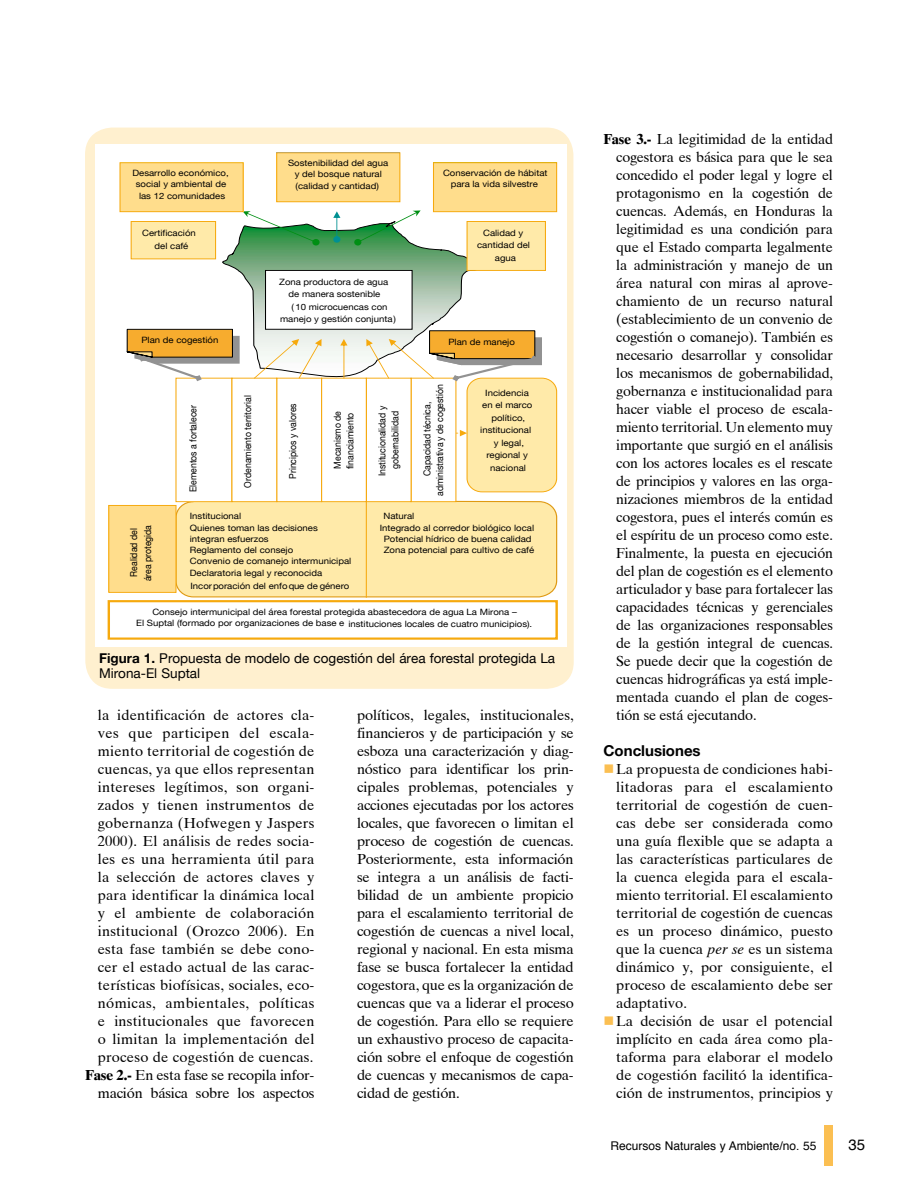
<style>
.page{position:relative;width:918px;height:1188px;background:#fff}
.page>*{position:absolute;margin:0;border:0;box-sizing:border-box;transform-origin:0 0}
.t1{font:700 15px "Helvetica Neue";color:#000}
.t2{font:15px "Helvetica";color:#000}
.t3{font:14.55px/18px "Times Ten";letter-spacing:.015em;color:#000;text-align:justify}
.t4{font:13.5px/15px "Helvetica Neue";color:#000}
.t5{font:12px "Helvetica";color:#000}
.t6{font:9.6px/12.8px "Helvetica Neue";color:#000;text-align:center;scale:.91 1}
.t7{font:8.7px/12.5px "Helvetica Neue";color:#000;text-align:center;scale:1.1 1}
.s1{font-weight:700}
.s2{color:#fbbf52}
.s3{font-style:italic}
</style>
<div class="page">
<div style="left:824px;top:1125px;width:9px;height:41px;background:#fbbf52"></div>
<div style="left:85px;top:128px;width:489px;height:561px;background:#fff0cf;border-radius:27px"></div>
<div style="left:95px;top:144px;width:471px;height:502px;background:#fff"></div>
<svg style="left:456px;top:430px;width:11px;height:6px"></svg>
<div style="left:467px;top:378px;width:90px;height:114px;background:#ffeaa9;border-radius:14px"></div>
<div style="left:467px;top:378px;width:90px;height:114px;border:1px solid #f6a90d;border-radius:14px"></div>
<div style="left:176px;top:502px;width:381px;height:95px;background:#ffeaa9;border-radius:17px"></div>
<div style="left:175px;top:501px;width:382px;height:96px;border:1px solid #df9912;border-radius:17px"></div>
<hr style="left:366px;top:502px;width:1px;height:95px;background:#f6a90d">
<div style="left:109px;top:505px;width:67px;height:87px;background:#ffdd8c"></div>
<div style="left:108px;top:505px;width:68px;height:88px;border:1px solid #f6a90d"></div>
<div style="left:176px;top:378px;width:56px;height:124px;border:1px solid #f6a90d"></div>
<div style="left:366px;top:378px;width:46px;height:124px;border:1px solid #f6a90d"></div>
<div style="left:321px;top:378px;width:46px;height:124px;border:1px solid #f6a90d"></div>
<div style="left:276px;top:378px;width:46px;height:124px;border:1px solid #f6a90d"></div>
<div style="left:232px;top:378px;width:45px;height:124px;border:1px solid #f6a90d"></div>
<div style="left:108px;top:600px;width:450px;height:40px;border:2px solid #f6a90d"></div>
<svg style="left:221px;top:217px;width:254px;height:171px"></svg>
<div style="left:266px;top:270px;width:146px;height:59px;background:#fff"></div>
<div style="left:265px;top:270px;width:148px;height:60px;border:1px solid #000"></div>
<div style="left:131px;top:221px;width:85px;height:38px;background:#ffeaa9"></div>
<div style="left:131px;top:221px;width:85px;height:38px;border:1px solid #f6a90d"></div>
<div style="left:467px;top:221px;width:78px;height:49px;background:#ffeaa9"></div>
<div style="left:467px;top:221px;width:79px;height:50px;border:1px solid #f6a90d"></div>
<svg style="left:243px;top:211px;width:77px;height:35px"></svg>
<svg style="left:333px;top:211px;width:7px;height:32px"></svg>
<svg style="left:354px;top:210px;width:67px;height:36px"></svg>
<div style="left:120px;top:163px;width:123px;height:49px;background:#ffdd8c"></div>
<div style="left:120px;top:162px;width:124px;height:50px;border:1px solid #f6a90d"></div>
<div style="left:434px;top:163px;width:123px;height:49px;background:#ffdd8c"></div>
<div style="left:433px;top:162px;width:124px;height:50px;border:1px solid #f6a90d"></div>
<div style="left:277px;top:153px;width:123px;height:49px;background:#ffdd8c"></div>
<div style="left:276px;top:152px;width:124px;height:50px;border:1px solid #f6a90d"></div>
<svg style="left:254px;top:339px;width:68px;height:40px"></svg>
<svg style="left:340px;top:339px;width:7px;height:40px"></svg>
<svg style="left:126px;top:329px;width:114px;height:52px"></svg>
<svg style="left:366px;top:330px;width:176px;height:51px"></svg>
<p class="t7" style="left:288px;top:157px;width:93px;line-height:11.2px">Sostenibilidad del agua y del bosque natural (calidad y cantidad)</p>
<p class="t7" style="left:132px;top:167px;width:89px;line-height:11.2px">Desarrollo económico, social y ambiental de las 12 comunidades</p>
<p class="t7" style="left:443px;top:167px;width:97px;line-height:11.4px">Conservación de hábitat para la vida silvestre</p>
<p class="t7" style="left:142px;top:226px;width:50px">Certificación del café</p>
<p class="t7" style="left:477px;top:226px;width:50px">Calidad y cantidad del agua</p>
<p class="t7" style="left:279px;top:275px;width:101px">Zona productora de agua</p>
<p class="t7" style="left:289px;top:288px;width:85px">de manera sostenible</p>
<p class="t7" style="left:291px;top:300px;width:89px">( 10 microcuencas con</p>
<p class="t7" style="left:280px;top:313px;width:107px">manejo y gestión conjunta)</p>
<p class="t7" style="left:141px;top:334px;width:71px">Plan de cogestión</p>
<p class="t7" style="left:448px;top:335px;width:62px">Plan de manejo</p>
<p class="t6" style="left:141px;top:581px;width:64px;rotate:-90deg">área protegida</p>
<p class="t6" style="left:127px;top:577px;width:55px;rotate:-90deg">Realidad del</p>
<p class="t6" style="left:186px;top:492px;width:97px;rotate:-90deg">Elementos a fortalecer</p>
<p class="t6" style="left:241px;top:488px;width:103px;rotate:-90deg">Ordenamiento territorial</p>
<p class="t6" style="left:286px;top:479px;width:84px;rotate:-90deg">Principios y valores</p>
<p class="t6" style="left:376px;top:476px;width:79px;rotate:-90deg">Institucionalidad y</p>
<p class="t6" style="left:331px;top:469px;width:65px;rotate:-90deg">Mecanismo de</p>
<p class="t6" style="left:388px;top:469px;width:65px;rotate:-90deg">gobernabilidad</p>
<p class="t6" style="left:344px;top:469px;width:64px;rotate:-90deg">financiamiento</p>
<p class="t6" style="left:420px;top:496px;width:124px;rotate:-90deg">Capacidad técnica, administrativa y de cogestión</p>
<p class="t7" style="left:480px;top:386px;width:49px">Incidencia en el marco político, institucional y legal, regional y nacional</p>
<p class="t7" style="left:384px;top:509px;width:30px">Natural</p>
<p class="t7" style="left:190px;top:511px;width:118px;line-height:11.1px;text-align:left">Institucional<br>Quienes toman las decisiones</p>
<p class="t7" style="left:380px;top:521px;width:142px">Integrado al corredor biológico local</p>
<p class="t7" style="left:190px;top:532px;width:73px">integran esfuerzos</p>
<p class="t7" style="left:384px;top:532px;width:136px">Potencial hídrico de buena calidad</p>
<p class="t7" style="left:190px;top:544px;width:95px">Reglamento del consejo</p>
<p class="t7" style="left:384px;top:544px;width:138px">Zona potencial para cultivo de café</p>
<p class="t7" style="left:190px;top:555px;width:148px">Convenio de comanejo intermunicipal</p>
<p class="t7" style="left:190px;top:566px;width:122px">Declaratoria legal y reconocida</p>
<p class="t7" style="left:190px;top:579px;width:146px">Incorporación del enfoque de género</p>
<p class="t7" style="left:136px;top:607px;width:362px;line-height:11.1px">Consejo intermunicipal del área forestal protegida abastecedora de agua La Mirona –<br>El Suptal (formado por organizaciones de base e instituciones locales de cuatro municipios).</p>
<p class="t4" style="left:99px;top:650px;width:458px"><span class="s1">Figura 1.</span> Propuesta de modelo de cogestión del área forestal protegida La<br>Mirona-El Suptal</p>
<p class="t3" style="left:85px;top:706px;width:231px;text-align:right">la identificación de actores cla&shy;ves que participen del escala&shy;miento territorial de cogestión de cuencas, ya que ellos representan intereses legítimos, son organi&shy;zados y tienen instrumentos de gobernanza (Hofwegen y Jaspers 2000). El análisis de redes socia&shy;les es una herramienta útil para la selección de actores claves y para identificar la dinámica local<br>y el ambiente de colaboración institucional (Orozco 2006). En esta fase también se debe cono&shy;cer el estado actual de las carac&shy;terísticas biofísicas, sociales, eco&shy;nómicas, ambientales, políticas<br>e institucionales que favorecen<br>o limitan la implementación del proceso de cogestión de cuencas.<br><span class="s1">Fase 2.-</span> En esta fase se recopila infor&shy;mación básica sobre los aspectos</p>
<p class="t3" style="left:357px;top:706px;width:218px">políticos, legales, institucionales, financieros y de participación y se esboza una caracterización y diag&shy;nóstico para identificar los prin&shy;cipales problemas, potenciales y acciones ejecutadas por los actores locales, que favorecen o limitan el proceso de cogestión de cuencas.<br>Posteriormente, esta información se integra a un análisis de facti&shy;bilidad de un ambiente propicio para el escalamiento territorial de cogestión de cuencas a nivel local, regional y nacional. En esta misma fase se busca fortalecer la entidad cogestora, que es la organización de cuencas que va a liderar el proceso de cogestión. Para ello se requiere un exhaustivo proceso de capacita&shy;ción sobre el enfoque de cogestión de cuencas y mecanismos de capa&shy;cidad de gestión.</p>
<p class="t3" style="left:616px;top:130px;width:218px;text-indent:-13px"><span class="s1">Fase 3.-</span> La legitimidad de la entidad cogestora es básica para que le sea concedido el poder legal y logre el protagonismo en la cogestión de cuencas. Además, en Honduras la legitimidad es una condición para que el Estado comparta legalmente la administración y manejo de un área natural con miras al aprove&shy;chamiento de un recurso natural (establecimiento de un convenio de cogestión o comanejo). También es necesario desarrollar y consolidar los mecanismos de gobernabilidad, gobernanza e institucionalidad para hacer viable el proceso de escala&shy;miento territorial. Un elemento muy importante que surgió en el análisis con los actores locales es el rescate de principios y valores en las orga&shy;nizaciones miembros de la entidad cogestora, pues el interés común es el espíritu de un proceso como este.<br>Finalmente, la puesta en ejecución del plan de cogestión es el elemento articulador y base para fortalecer las capacidades técnicas y gerenciales de las organizaciones responsables de la gestión integral de cuencas.<br>Se puede decir que la cogestión de cuencas hidrográficas ya está imple&shy;mentada cuando el plan de coges&shy;tión se está ejecutando.</p>
<p class="t1" style="left:603px;top:741px;width:99px">Conclusiones</p>
<p class="t3" style="left:616px;top:760px;width:218px;text-indent:-13px"><span class="s2">■</span>La propuesta de condiciones habi&shy;litadoras para el escalamiento territorial de cogestión de cuen&shy;cas debe ser considerada como una guía flexible que se adapta a las características particulares de la cuenca elegida para el escala&shy;miento territorial. El escalamiento territorial de cogestión de cuencas es un proceso dinámico, puesto que la cuenca <span class="s3">per se</span> es un sistema dinámico y, por consiguiente, el proceso de escalamiento debe ser adaptativo.</p>
<p class="t3" style="left:616px;top:1012px;width:218px;text-indent:-13px"><span class="s2">■</span>La decisión de usar el potencial implícito en cada área como pla&shy;taforma para elaborar el modelo de cogestión facilitó la identifica&shy;ción de instrumentos, principios y</p>
<p class="t5" style="left:610px;top:1138px;width:208px">Recursos Naturales y Ambiente/no. 55</p>
<p class="t2" style="left:848px;top:1135px;width:18px">35</p>
</div>
